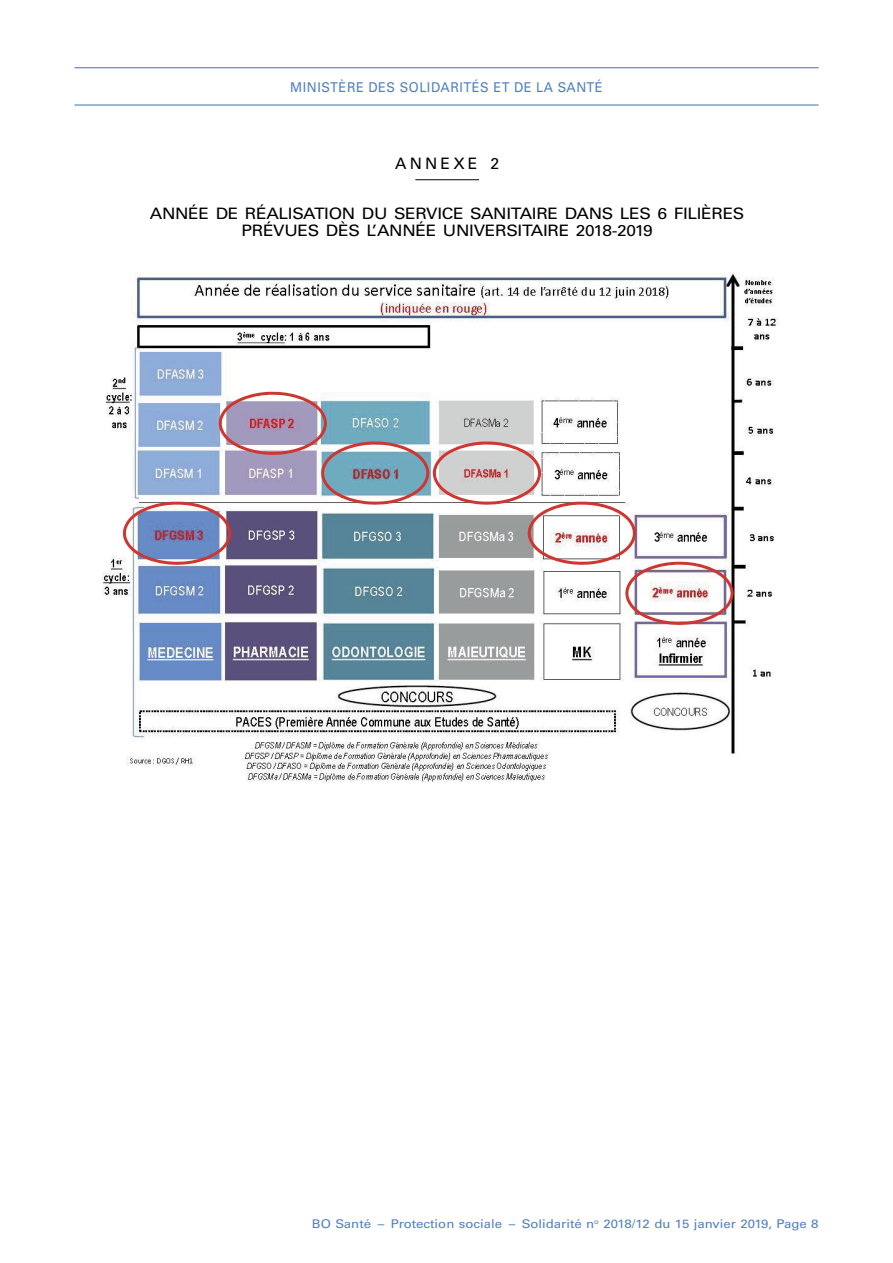
<style>
.page{position:relative;width:893px;height:1263px;background:#fff}
.page>*{position:absolute;margin:0;border:0;box-sizing:border-box;transform-origin:0 0}
._04_annexe_intitule{font:15.75px/16.5px "Univers LT Std";letter-spacing:-.02em;color:#000;text-align:center;scale:1.1 1}
._04_annexe{font:15.75px "Univers LT Std";letter-spacing:.2em;color:#000}
.t1{font:13.5px "Univers LT Std";letter-spacing:.04em;color:#4f80c1;scale:.95 1}
.t2{font:12px "Univers LT Std";color:#4f80c1;scale:1.1 1}
</style>
<div class="page">
<hr style="left:74px;top:67px;width:745px;height:1px;background:#4f80c1">
<hr style="left:74px;top:104px;width:745px;height:2px;background:#4f80c1">
<hr style="left:415px;top:179px;width:64px;height:1px;background:#000">
<img style="left:102px;top:273px;width:677px;height:509px">
<svg style="left:123px;top:392px;width:611px;height:234px"></svg>
<p class="t1" style="left:290px;top:79px;width:330px">MINISTÈRE DES SOLIDARITÉS ET DE LA SANTÉ</p>
<p class="_04_annexe" style="left:395px;top:154px;width:105px">ANNE XE 2</p>
<p class="_04_annexe_intitule" style="left:150px;top:206px;width:542px">ANNÉE DE RÉALISATION DU SERVICE SANITAI RE DANS LES 6 FILI ÈRES<br>PRÉVUES DÈS L’ANNÉE U NIVERSITAI RE 2018-2019</p>
<p class="t2" style="left:312px;top:1216px;width:462px">BO Santé – Protection sociale – Solidarité n<sup>o</sup> 2018/12 du 15 janvier 2019, Page 8</p>
</div>
